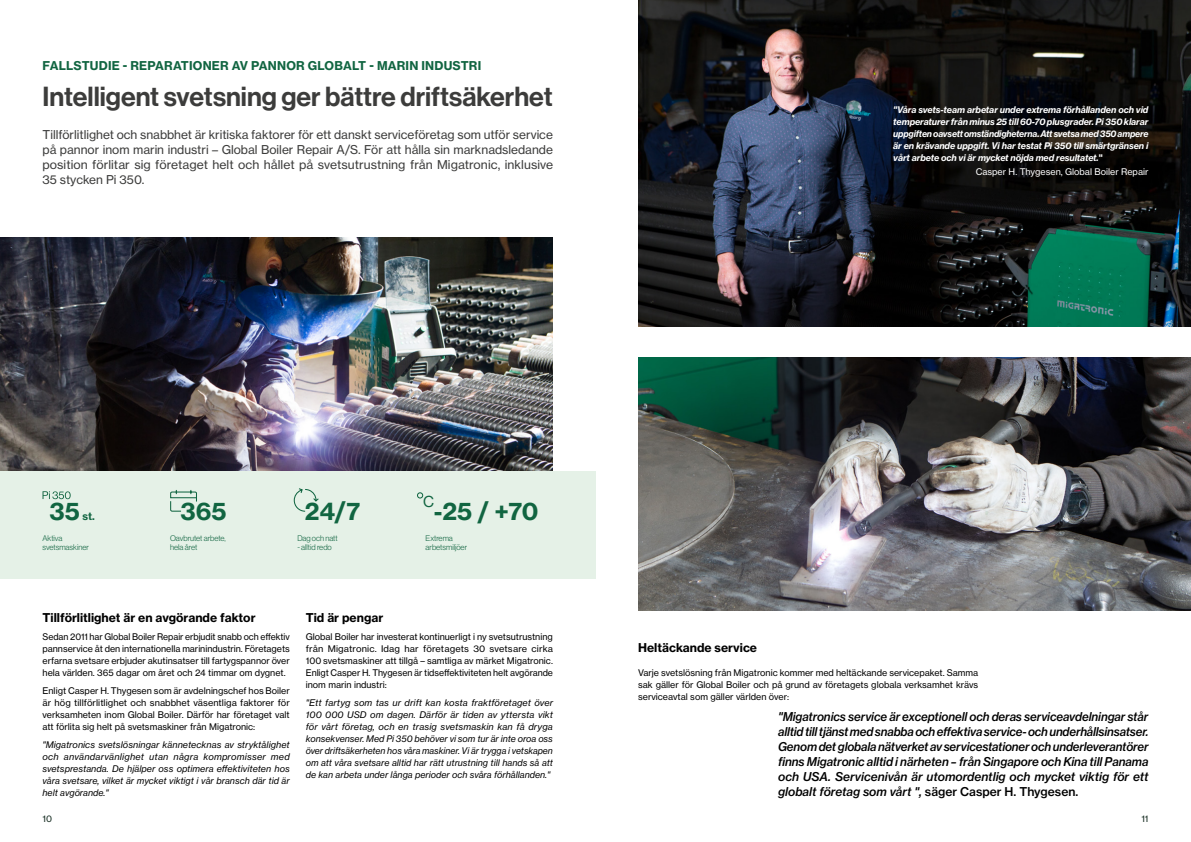
<style>
.page{position:relative;width:1191px;height:842px;background:#fff}
.page>*{position:absolute;margin:0;border:0;box-sizing:border-box;transform-origin:0 0}
.t1{font:27px "N Haas Grotesk DS Pro 65 Md";color:#3c3c3b}
.t2{font:24px "N Haas Grotesk TX Pro 75 Bd";color:#116541}
.t3{font:15.5px "N Haas Grotesk DS Pro 55 Rg";color:#116541}
.t4{font:12px/15px "N Haas Grotesk TX Pro 66 Md It";color:#000;text-align:justify}
.t5{font:12px/15px "N Haas Grotesk TX Pro 55 Rg";letter-spacing:.005em;color:#3c3c3b;text-align:justify}
.t6{font:12px "N Haas Grotesk TX Pro 75 Bd";color:#000}
.t7{font:12px "N Haas Grotesk TX Pro 75 Bd";letter-spacing:.015em;color:#116541}
.t8{font:10.5px "N Haas Grotesk TX Pro 75 Bd";color:#116541}
.t9{font:9px/12px "N Haas Grotesk TX Pro 55 Rg";color:#000;text-align:justify}
.t10{font:9px/12px "N Haas Grotesk TX Pro 56 It";color:#000;text-align:justify}
.t11{font:9px/12px "N Haas Grotesk TX Pro 76 Bd It";letter-spacing:-.01em;color:#fff;text-align:justify}
.t12{font:9px "N Haas Grotesk TX Pro 55 Rg";color:#fff}
.t13{font:9px "N Haas Grotesk TX Pro 55 Rg";color:#142b20}
.t14{font:8px/9px "N Haas Grotesk DS Pro 45 Lt";color:#116541}
.s1{font-family:"N Haas Grotesk TX Pro 75 Bd"}
.s2{font-family:"N Haas Grotesk TX Pro 65 Md"}
</style>
<div class="page">
<img style="left:638px;top:358px;width:553px;height:252px">
<img style="left:638px;top:0;width:553px;height:326px">
<img style="left:0;top:237px;width:553px;height:234px">
<div style="left:0;top:471px;width:595px;height:107px;background:#e5f1e7"></div>
<svg style="left:43px;top:491px;width:28px;height:8px"></svg>
<svg style="left:170px;top:490px;width:27px;height:22px"></svg>
<svg style="left:293px;top:488px;width:26px;height:24px"></svg>
<svg style="left:417px;top:492px;width:6px;height:6px"></svg>
<h3 class="t7" style="left:43px;top:58px;width:440px">FALLSTUDIE - REPARATIONER AV PANNOR GLOBALT - MARIN INDUSTRI</h3>
<h1 class="t1" style="left:43px;top:80px;width:511px">Intelligent svetsning ger bättre driftsäkerhet</h1>
<p class="t5" style="left:43px;top:127px;width:512px">Tillförlitlighet och snabbhet är kritiska faktorer för ett danskt serviceföretag som utför service på pannor inom marin industri – Global Boiler Repair A/S. För att hålla sin marknadsledande position förlitar sig företaget helt och hållet på svetsutrustning från Migatronic, inklusive 35 stycken Pi 350.</p>
<p class="t11" style="left:893px;top:103px;width:257px">"Våra svets-team arbetar under extrema förhållanden och vid temperaturer från minus 25 till 60-70 plusgrader. Pi 350 klarar uppgiften oavsett omständigheterna. Att svetsa med 350 ampere är en krävande uppgift. Vi har testat Pi 350 till smärtgränsen i vårt arbete och vi är mycket nöjda med resultatet.<span class="s1">"</span></p>
<p class="t12" style="left:975px;top:167px;width:174px">Casper H. Thygesen, Global Boiler Repair</p>
<h3 class="t3" style="left:423px;top:492px;width:12px">C</h3>
<h2 class="t2" style="left:50px;top:496px;width:32px">35</h2>
<p class="t8" style="left:83px;top:509px;width:14px">st.</p>
<h2 class="t2" style="left:180px;top:496px;width:48px">365</h2>
<h2 class="t2" style="left:305px;top:496px;width:57px">24/7</h2>
<h2 class="t2" style="left:434px;top:496px;width:106px">-25 / +70</h2>
<p class="t14" style="left:43px;top:533px;width:48px">Aktiva svetsmaskiner</p>
<p class="t14" style="left:170px;top:533px;width:57px">Oavbrutet arbete, hela året</p>
<p class="t14" style="left:297px;top:533px;width:42px">Dag och natt</p>
<p class="t14" style="left:297px;top:542px;width:36px">- alltid redo</p>
<p class="t14" style="left:425px;top:533px;width:43px">Extrema arbetsmiljöer</p>
<h3 class="t6" style="left:43px;top:610px;width:215px">Tillförlitlighet är en avgörande faktor</h3>
<p class="t9" style="left:43px;top:630px;width:249px">Sedan 2011 har Global Boiler Repair erbjudit snabb och effektiv pannservice åt den internationella marinindustrin. Företagets erfarna svetsare erbjuder akutinsatser till fartygspannor över hela världen. 365 dagar om året och 24 timmar om dygnet.</p>
<p class="t9" style="left:43px;top:684px;width:249px">Enligt Casper H. Thygesen som är avdelningschef hos Boiler är hög tillförlitlighet och snabbhet väsentliga faktorer för verksamheten inom Global Boiler. Därför har företaget valt att förlita sig helt på svetsmaskiner från Migatronic:</p>
<p class="t10" style="left:43px;top:738px;width:249px">"Migatronics svetslösningar kännetecknas av stryktålighet och användarvänlighet utan några kompromisser med svetsprestanda. De hjälper oss optimera effektiviteten hos våra svetsare, vilket är mycket viktigt i vår bransch där tid är helt avgörande."</p>
<h3 class="t6" style="left:306px;top:610px;width:79px">Tid är pengar</h3>
<p class="t9" style="left:306px;top:630px;width:249px">Global Boiler har investerat kontinuerligt i ny svetsutrustning från Migatronic. Idag har företagets 30 svetsare cirka 100 svetsmaskiner att tillgå – samtliga av märket Migatronic.<br>Enligt Casper H. Thygesen är tidseffektiviteten helt avgörande inom marin industri:</p>
<p class="t10" style="left:306px;top:696px;width:249px">"Ett fartyg som tas ur drift kan kosta fraktföretaget över 100 000 USD om dagen. Därför är tiden av yttersta vikt för vårt företag, och en trasig svetsmaskin kan få dryga konsekvenser. Med Pi 350 behöver vi som tur är inte oroa oss över driftsäkerheten hos våra maskiner. Vi är trygga i vetskapen om att våra svetsare alltid har rätt utrustning till hands så att de kan arbeta under långa perioder och svåra förhållanden."</p>
<h3 class="t6" style="left:638px;top:640px;width:121px">Heltäckande service</h3>
<p class="t9" style="left:638px;top:666px;width:342px">Varje svetslösning från Migatronic kommer med heltäckande servicepaket. Samma sak gäller för Global Boiler och på grund av företagets globala verksamhet krävs serviceavtal som gäller världen över:</p>
<p class="t4" style="left:778px;top:709px;width:372px">"Migatronics service är exceptionell och deras serviceavdelningar står alltid till tjänst med snabba och effektiva service- och underhållsinsatser.<br>Genom det globala nätverket av servicestationer och underleverantörer finns Migatronic alltid i närheten – från Singapore och Kina till Panama och USA. Servicenivån är utomordentlig och mycket viktig för ett globalt företag som vårt ", <span class="s2">säger Casper H. Thygesen.</span></p>
<p class="t13" style="left:43px;top:813px;width:11px">10</p>
<p class="t13" style="left:1141px;top:813px;width:9px">11</p>
</div>
